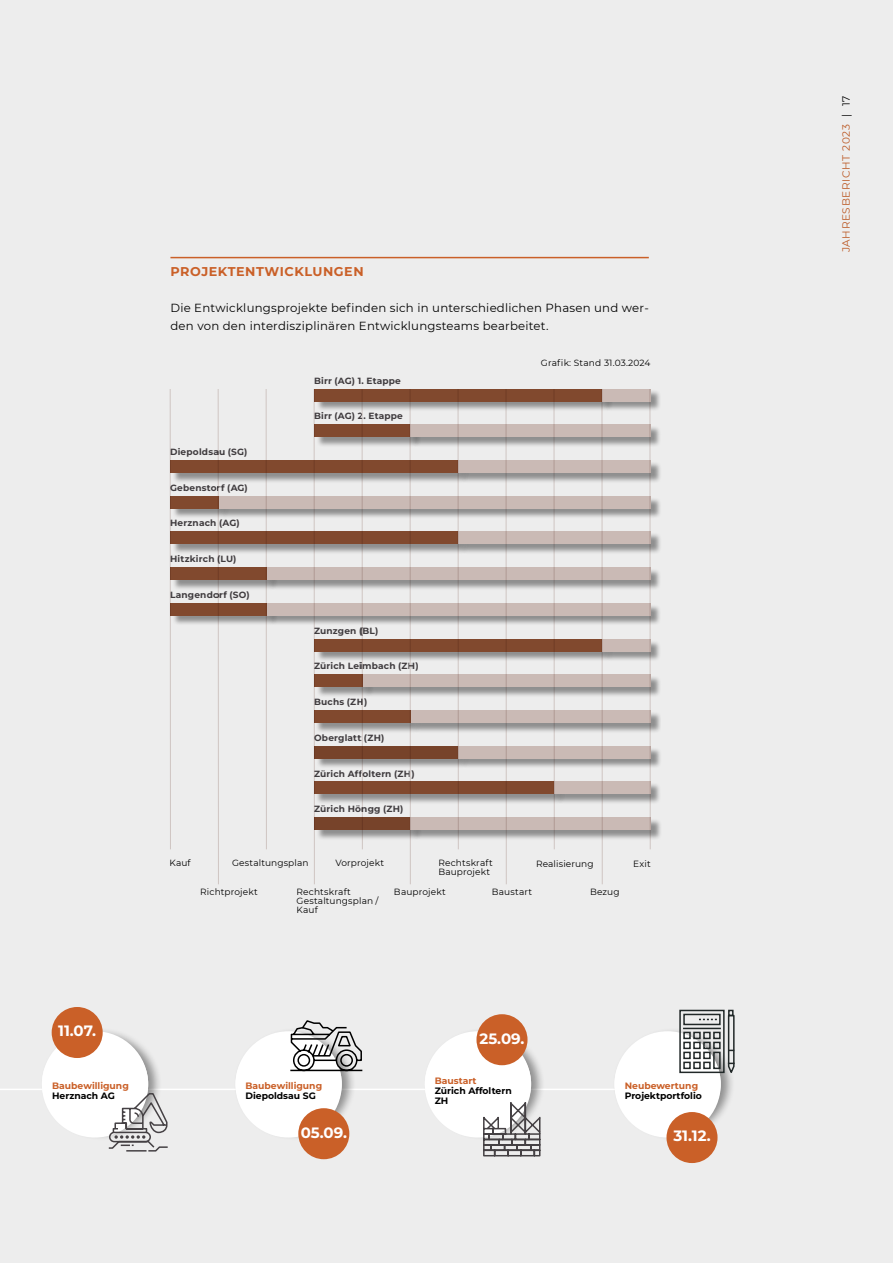
<style>
.page{position:relative;width:893px;height:1263px;background:#ededed}
.page>*{position:absolute;margin:0;border:0;box-sizing:border-box;transform-origin:0 0}
.t1{font:700 15px "Montserrat";color:#fff}
.t2{font:700 12.75px "Montserrat";letter-spacing:.04em;color:#ca6028}
.t3{font:11.7px/17.9px "Montserrat";letter-spacing:.02em;color:#000}
.t4{font:10.5px "Montserrat";letter-spacing:.06em;color:#ca6028}
.t5{font:700 9.3px/10.2px "Montserrat";color:#000}
.t6{font:700 9.3px "Montserrat";color:#ca6028}
.t7{font:700 9px "Montserrat";letter-spacing:.02em;color:#454144}
.t8{font:9px/9px "Montserrat";letter-spacing:.015em;color:#000}
.s1{color:#000}
</style>
<div class="page">
<div style="left:460px;top:747px;width:201px;height:22px;background:#000;opacity:.4"></div>
<div style="left:458px;top:746px;width:193px;height:13px;background:#cabab5"></div>
<div style="left:412px;top:818px;width:250px;height:22px;background:#000;opacity:.4"></div>
<div style="left:411px;top:817px;width:240px;height:13px;background:#cabab5"></div>
<hr style="left:170px;top:257px;width:479px;height:1px;background:#ca6028">
<div style="left:316px;top:425px;width:105px;height:22px;background:#000;opacity:.4"></div>
<div style="left:314px;top:424px;width:96px;height:13px;background:#81492e"></div>
<div style="left:316px;top:390px;width:297px;height:22px;background:#000;opacity:.4"></div>
<div style="left:314px;top:389px;width:288px;height:12px;background:#81492e"></div>
<div style="left:172px;top:461px;width:297px;height:22px;background:#000;opacity:.4"></div>
<div style="left:170px;top:460px;width:288px;height:13px;background:#81492e"></div>
<div style="left:172px;top:497px;width:57px;height:22px;background:#000;opacity:.4"></div>
<div style="left:170px;top:496px;width:49px;height:13px;background:#81492e"></div>
<div style="left:172px;top:532px;width:297px;height:23px;background:#000;opacity:.4"></div>
<div style="left:170px;top:531px;width:288px;height:13px;background:#81492e"></div>
<div style="left:172px;top:568px;width:106px;height:22px;background:#000;opacity:.4"></div>
<div style="left:170px;top:567px;width:97px;height:13px;background:#81492e"></div>
<div style="left:172px;top:604px;width:106px;height:22px;background:#000;opacity:.4"></div>
<div style="left:170px;top:603px;width:97px;height:13px;background:#81492e"></div>
<div style="left:316px;top:640px;width:297px;height:22px;background:#000;opacity:.4"></div>
<div style="left:314px;top:639px;width:288px;height:12px;background:#81492e"></div>
<div style="left:316px;top:675px;width:58px;height:22px;background:#000;opacity:.4"></div>
<div style="left:314px;top:674px;width:49px;height:13px;background:#81492e"></div>
<div style="left:316px;top:711px;width:105px;height:22px;background:#000;opacity:.4"></div>
<div style="left:314px;top:710px;width:96px;height:13px;background:#81492e"></div>
<div style="left:316px;top:783px;width:249px;height:22px;background:#000;opacity:.4"></div>
<div style="left:314px;top:782px;width:240px;height:12px;background:#81492e"></div>
<div style="left:412px;top:425px;width:250px;height:22px;background:#000;opacity:.4"></div>
<div style="left:410px;top:424px;width:241px;height:13px;background:#cabab5"></div>
<div style="left:603px;top:390px;width:58px;height:22px;background:#000;opacity:.4"></div>
<div style="left:602px;top:389px;width:49px;height:12px;background:#cabab5"></div>
<div style="left:460px;top:461px;width:201px;height:22px;background:#000;opacity:.4"></div>
<div style="left:458px;top:460px;width:193px;height:13px;background:#cabab5"></div>
<div style="left:220px;top:497px;width:442px;height:22px;background:#000;opacity:.4"></div>
<div style="left:219px;top:496px;width:432px;height:13px;background:#cabab5"></div>
<div style="left:460px;top:532px;width:201px;height:23px;background:#000;opacity:.4"></div>
<div style="left:458px;top:531px;width:193px;height:13px;background:#cabab5"></div>
<div style="left:268px;top:568px;width:394px;height:22px;background:#000;opacity:.4"></div>
<div style="left:267px;top:567px;width:384px;height:13px;background:#cabab5"></div>
<div style="left:268px;top:604px;width:394px;height:22px;background:#000;opacity:.4"></div>
<div style="left:267px;top:603px;width:384px;height:13px;background:#cabab5"></div>
<div style="left:604px;top:640px;width:58px;height:22px;background:#000;opacity:.4"></div>
<div style="left:602px;top:639px;width:49px;height:12px;background:#cabab5"></div>
<div style="left:364px;top:675px;width:297px;height:22px;background:#000;opacity:.4"></div>
<div style="left:363px;top:674px;width:288px;height:13px;background:#cabab5"></div>
<div style="left:412px;top:711px;width:249px;height:22px;background:#000;opacity:.4"></div>
<div style="left:411px;top:710px;width:240px;height:13px;background:#cabab5"></div>
<div style="left:556px;top:783px;width:106px;height:22px;background:#000;opacity:.4"></div>
<div style="left:554px;top:782px;width:97px;height:12px;background:#cabab5"></div>
<hr style="left:0;top:1089px;width:622px;height:1px;background:#fff">
<div style="left:40px;top:1027px;width:123px;height:113px;background:#000;opacity:.4"></div>
<div style="left:42px;top:1031px;width:106px;height:106px;background:#fff;border-radius:50%"></div>
<div style="left:52px;top:1007px;width:51px;height:51px;background:#ca6028;border-radius:50%"></div>
<svg style="left:107px;top:1092px;width:61px;height:60px"></svg>
<div style="left:234px;top:1027px;width:122px;height:113px;background:#000;opacity:.4"></div>
<div style="left:235px;top:1031px;width:107px;height:106px;background:#fff;border-radius:50%"></div>
<div style="left:298px;top:1108px;width:51px;height:51px;background:#ca6028;border-radius:50%"></div>
<svg style="left:289px;top:1020px;width:74px;height:52px"></svg>
<div style="left:613px;top:1027px;width:122px;height:113px;background:#000;opacity:.4"></div>
<div style="left:614px;top:1031px;width:107px;height:106px;background:#fff;border-radius:50%"></div>
<div style="left:666px;top:1112px;width:51px;height:51px;background:#ca6028;border-radius:50%"></div>
<div style="left:423px;top:1027px;width:122px;height:113px;background:#000;opacity:.4"></div>
<div style="left:425px;top:1031px;width:106px;height:106px;background:#fff;border-radius:50%"></div>
<div style="left:476px;top:1014px;width:51px;height:51px;background:#ca6028;border-radius:50%"></div>
<svg style="left:482px;top:1101px;width:60px;height:56px"></svg>
<hr style="left:170px;top:389px;width:1px;height:460px;background:#dfd4d1">
<hr style="left:266px;top:389px;width:1px;height:460px;background:#dfd4d1">
<hr style="left:362px;top:389px;width:1px;height:460px;background:#dfd4d1">
<hr style="left:458px;top:389px;width:1px;height:460px;background:#dfd4d1">
<hr style="left:554px;top:389px;width:1px;height:460px;background:#dfd4d1">
<hr style="left:650px;top:389px;width:1px;height:460px;background:#dfd4d1">
<hr style="left:218px;top:389px;width:1px;height:495px;background:#dfd4d1">
<hr style="left:314px;top:389px;width:1px;height:495px;background:#dfd4d1">
<hr style="left:410px;top:389px;width:1px;height:495px;background:#dfd4d1">
<hr style="left:506px;top:389px;width:1px;height:495px;background:#dfd4d1">
<hr style="left:602px;top:389px;width:1px;height:495px;background:#dfd4d1">
<svg style="left:679px;top:1009px;width:56px;height:67px"></svg>
<h2 class="t2" style="left:170px;top:263px;width:195px">PROJEKTENTWICKLUNGEN</h2>
<p class="t3" style="left:170px;top:299px;width:480px">Die Entwicklungsprojekte befinden sich in unterschiedlichen Phasen und wer&shy;den von den interdisziplinären Entwicklungsteams bearbeitet.</p>
<p class="t7" style="left:170px;top:446px;width:79px">Diepoldsau (SG)</p>
<p class="t7" style="left:170px;top:482px;width:79px">Gebenstorf (AG)</p>
<p class="t7" style="left:170px;top:517px;width:71px">Herznach (AG)</p>
<p class="t7" style="left:170px;top:553px;width:68px">Hitzkirch (LU)</p>
<p class="t7" style="left:170px;top:589px;width:81px">Langendorf (SO)</p>
<p class="t7" style="left:314px;top:374px;width:88px">Birr (AG) 1. Etappe</p>
<p class="t7" style="left:314px;top:410px;width:90px">Birr (AG) 2. Etappe</p>
<p class="t7" style="left:314px;top:624px;width:66px">Zunzgen (BL)</p>
<p class="t7" style="left:314px;top:660px;width:106px">Zürich Leimbach (ZH)</p>
<p class="t7" style="left:314px;top:696px;width:55px">Buchs (ZH)</p>
<p class="t7" style="left:314px;top:732px;width:72px">Oberglatt (ZH)</p>
<p class="t7" style="left:314px;top:767px;width:102px">Zürich Affoltern (ZH)</p>
<p class="t7" style="left:314px;top:803px;width:91px">Zürich Höngg (ZH)</p>
<p class="t8" style="left:541px;top:358px;width:111px">Grafik: Stand 31.03.2024</p>
<p class="t8" style="left:169px;top:858px;width:23px">Kauf</p>
<p class="t8" style="left:232px;top:858px;width:78px">Gestaltungsplan</p>
<p class="t8" style="left:335px;top:858px;width:50px">Vorprojekt</p>
<p class="t8" style="left:438px;top:858px;width:56px">Rechtskraft<br>Bauprojekt</p>
<p class="t8" style="left:536px;top:859px;width:59px">Realisierung</p>
<p class="t8" style="left:633px;top:859px;width:19px">Exit</p>
<p class="t8" style="left:200px;top:887px;width:59px">Richtprojekt</p>
<p class="t8" style="left:297px;top:887px;width:84px">Rechtskraft<br>Gestaltungsplan /<br>Kauf</p>
<p class="t8" style="left:394px;top:887px;width:53px">Bauprojekt</p>
<p class="t8" style="left:492px;top:887px;width:42px">Baustart</p>
<p class="t8" style="left:590px;top:887px;width:31px">Bezug</p>
<h1 class="t1" style="left:58px;top:1021px;width:40px">11.07.</h1>
<p class="t6" style="left:52px;top:1079px;width:78px">Baubewilligung</p>
<p class="t5" style="left:52px;top:1091px;width:64px">Herznach AG</p>
<p class="t6" style="left:245px;top:1079px;width:78px">Baubewilligung</p>
<p class="t5" style="left:245px;top:1091px;width:72px">Diepoldsau SG</p>
<h1 class="t1" style="left:301px;top:1122px;width:48px">05.09.</h1>
<h1 class="t1" style="left:479px;top:1028px;width:46px">25.09.</h1>
<p class="t6" style="left:435px;top:1074px;width:43px">Baustart</p>
<p class="t5" style="left:435px;top:1085px;width:79px">Zürich Affoltern<br>ZH</p>
<p class="t6" style="left:625px;top:1079px;width:75px">Neubewertung</p>
<p class="t5" style="left:625px;top:1091px;width:79px">Projektportfolio</p>
<h1 class="t1" style="left:673px;top:1126px;width:39px">31.12.</h1>
<p class="t4" style="left:839px;top:252px;width:158px;rotate:-90deg">JAHRESBERICHT 2023 <span class="s1">| 17</span></p>
</div>
